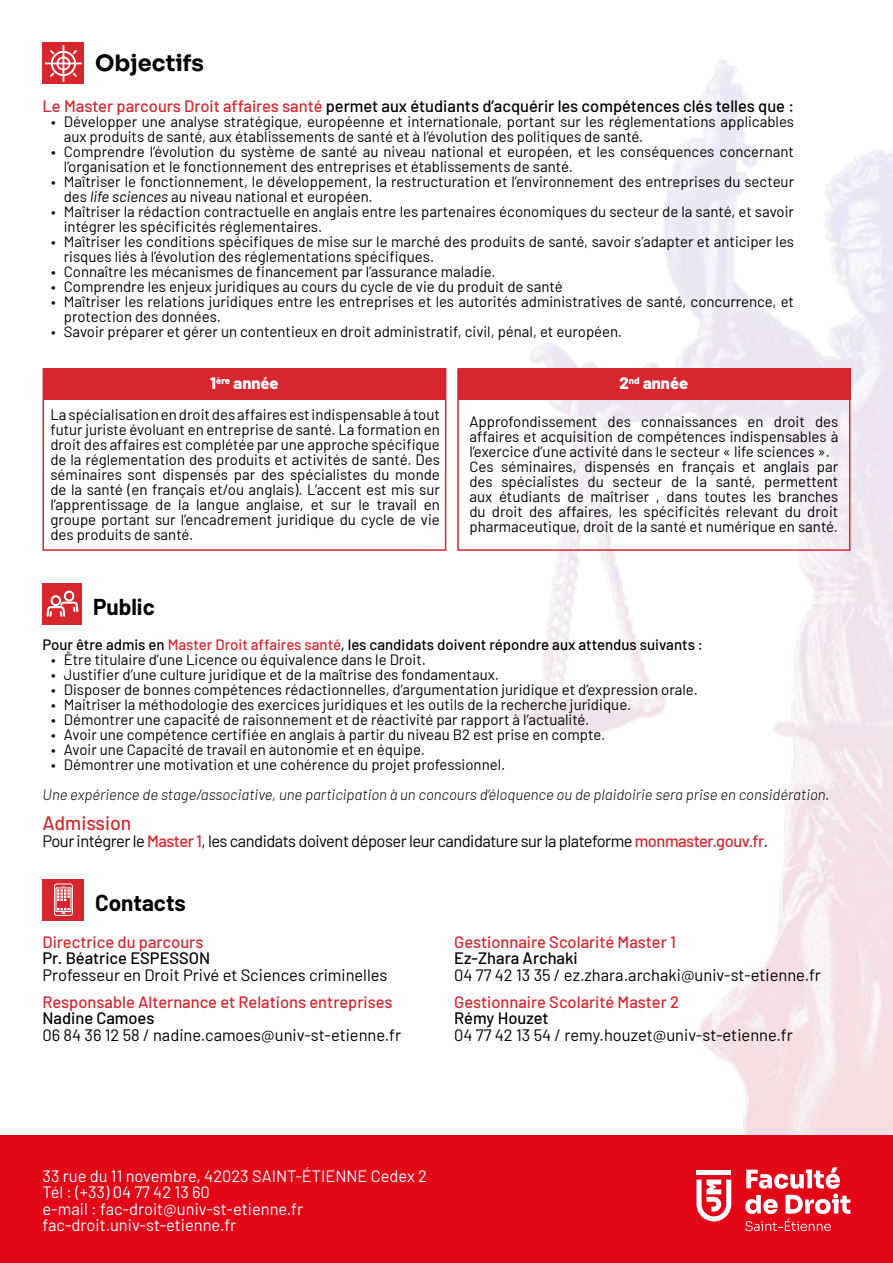
<style>
.page{position:relative;width:893px;height:1263px;background:#fff}
.page>*{position:absolute;margin:0;border:0;box-sizing:border-box;transform-origin:0 0}
.t1{font:700 22.5px "Barlow";color:#000}
.t2{font:22.5px "Sora";color:#000}
.t3{font:500 19.5px "Barlow";color:#d8262e}
.t4{font:16.5px "Barlow";color:#000}
.t5{font:500 16.5px "Barlow";color:#000}
.t6{font:16.5px/16.5px "Barlow";color:#fff}
.t7{font:500 16.5px "Barlow";color:#d8262e}
.t8{font:16.5px "Barlow";letter-spacing:-.03em;color:#000}
.t9{font:800 16.5px "Barlow";color:#fff}
.t10{font:15px/15px "Barlow";color:#000}
.t11{font:italic 300 15px "Barlow";color:#000}
.t12{font:500 15px "Barlow";color:#000}
.s1{color:#d8262e}
.s2{font-style:italic}
.s3{font-weight:500;color:#d8262e}
</style>
<div class="page">
<img style="left:509px;top:60px;width:384px;height:1075px">
<div style="left:0;top:1135px;width:893px;height:128px;background:#e30617"></div>
<svg style="left:745px;top:1167px;width:105px;height:64px"></svg>
<hr style="left:696px;top:1170px;width:35px;height:4px;background:#fff">
<svg style="left:696px;top:1179px;width:35px;height:42px"></svg>
<div style="left:43px;top:43px;width:41px;height:41px;background:#d8262e"></div>
<svg style="left:45px;top:45px;width:37px;height:37px"></svg>
<div style="left:42px;top:368px;width:404px;height:183px;border:2px solid #d8262e"></div>
<div style="left:44px;top:368px;width:402px;height:32px;background:#d8262e"></div>
<div style="left:457px;top:368px;width:393px;height:183px;border:2px solid #d8262e"></div>
<div style="left:458px;top:368px;width:392px;height:32px;background:#d8262e"></div>
<div style="left:43px;top:583px;width:39px;height:42px;background:#d8262e"></div>
<svg style="left:47px;top:591px;width:31px;height:26px"></svg>
<div style="left:43px;top:879px;width:41px;height:42px;background:#d8262e"></div>
<div style="left:54px;top:884px;width:19px;height:31px;border:1px solid #fff;border-radius:2px"></div>
<svg style="left:54px;top:886px;width:19px;height:30px"></svg>
<h1 class="t2" style="left:95px;top:45px;width:111px">Objectifs</h1>
<p class="t5" style="left:43px;top:94px;width:753px"><span class="s1">Le Master parcours Droit affaires santé</span> permet aux étudiants d’acquérir les compétences clés telles que :</p>
<p class="t10" style="left:64px;top:112px;width:732px;text-indent:-13px">• Développer une analyse stratégique, européenne et internationale, portant sur les réglementations applicables aux produits de santé, aux établissements de santé et à l’évolution des politiques de santé.</p>
<p class="t10" style="left:64px;top:142px;width:732px;text-indent:-13px">• Comprendre l’évolution du système de santé au niveau national et européen, et les conséquences concernant l’organisation et le fonctionnement des entreprises et établissements de santé.</p>
<p class="t10" style="left:64px;top:172px;width:732px;text-indent:-13px">• Maîtriser le fonctionnement, le développement, la restructuration et l’environnement des entreprises du secteur des <span class="s2">life sciences</span> au niveau national et européen.</p>
<p class="t10" style="left:64px;top:202px;width:732px;text-indent:-13px">• Maîtriser la rédaction contractuelle en anglais entre les partenaires économiques du secteur de la santé, et savoir intégrer les spécificités réglementaires.</p>
<p class="t10" style="left:64px;top:232px;width:732px;text-indent:-13px">• Maîtriser les conditions spécifiques de mise sur le marché des produits de santé, savoir s’adapter et anticiper les risques liés à l’évolution des réglementations spécifiques.</p>
<p class="t10" style="left:51px;top:262px;width:446px">• Connaître les mécanismes de financement par l’assurance maladie.</p>
<p class="t10" style="left:51px;top:277px;width:513px">• Comprendre les enjeux juridiques au cours du cycle de vie du produit de santé</p>
<p class="t10" style="left:64px;top:292px;width:732px;text-indent:-13px">• Maîtriser les relations juridiques entre les entreprises et les autorités administratives de santé, concurrence, et protection des données.</p>
<p class="t10" style="left:51px;top:322px;width:573px">• Savoir préparer et gérer un contentieux en droit administratif, civil, pénal, et européen.</p>
<p class="t9" style="left:210px;top:371px;width:70px">1<sup>ère</sup> année</p>
<p class="t9" style="left:620px;top:371px;width:70px">2<sup>nd</sup> année</p>
<p class="t10" style="left:469px;top:413px;width:370px">Approfondissement des connaissances en droit des affaires et acquisition de compétences indispensables à l’exercice d’une activité dans le secteur « life sciences ».<br>Ces séminaires, dispensés en français et anglais par des spécialistes du secteur de la santé, permettent aux étudiants de maîtriser , dans toutes les branches du droit des affaires, les spécificités relevant du droit pharmaceutique, droit de la santé et numérique en santé.</p>
<p class="t10" style="left:50px;top:406px;width:391px;text-align:justify">La spécialisation en droit des affaires est indispensable à tout futur juriste évoluant en entreprise de santé. La formation en droit des affaires est complétée par une approche spécifique de la réglementation des produits et activités de santé. Des séminaires sont dispensés par des spécialistes du monde de la santé (en français et/ou anglais). L’accent est mis sur l’apprentissage de la langue anglaise, et sur le travail en groupe portant sur l’encadrement juridique du cycle de vie des produits de santé.</p>
<h1 class="t1" style="left:93px;top:590px;width:63px">Public</h1>
<p class="t12" style="left:43px;top:634px;width:662px">Pour être admis en <span class="s1">Master Droit affaires santé</span>, les candidats doivent répondre aux attendus suivants :</p>
<p class="t10" style="left:51px;top:651px;width:376px">• Être titulaire d’une Licence ou équivalence dans le Droit.</p>
<p class="t10" style="left:51px;top:666px;width:450px">• Justifier d’une culture juridique et de la maîtrise des fondamentaux.</p>
<p class="t10" style="left:51px;top:681px;width:648px">• Disposer de bonnes compétences rédactionnelles, d’argumentation juridique et d’expression orale.</p>
<p class="t10" style="left:51px;top:696px;width:582px">• Maitriser la méthodologie des exercices juridiques et les outils de la recherche juridique.</p>
<p class="t10" style="left:51px;top:711px;width:540px">• Démontrer une capacité de raisonnement et de réactivité par rapport à l’actualité.</p>
<p class="t10" style="left:51px;top:726px;width:556px">• Avoir une compétence certifiée en anglais à partir du niveau B2 est prise en compte.</p>
<p class="t10" style="left:51px;top:741px;width:375px">• Avoir une Capacité de travail en autonomie et en équipe.</p>
<p class="t10" style="left:51px;top:756px;width:456px">• Démontrer une motivation et une cohérence du projet professionnel.</p>
<p class="t11" style="left:43px;top:784px;width:788px">Une expérience de stage/associative, une participation à un concours d’éloquence ou de plaidoirie sera prise en considération.</p>
<p class="t8" style="left:43px;top:829px;width:727px">Pour intégrer le <span class="s3">Master 1</span>, les candidats doivent déposer leur candidature sur la plateforme <span class="s3">monmaster.gouv.fr</span>.</p>
<h2 class="t3" style="left:43px;top:809px;width:90px">Admission</h2>
<h1 class="t1" style="left:95px;top:886px;width:92px">Contacts</h1>
<p class="t7" style="left:43px;top:930px;width:162px">Directrice du parcours</p>
<p class="t5" style="left:43px;top:946px;width:169px">Pr. Béatrice ESPESSON</p>
<p class="t4" style="left:43px;top:963px;width:346px">Professeur en Droit Privé et Sciences criminelles</p>
<p class="t7" style="left:43px;top:990px;width:351px">Responsable Alternance et Relations entreprises</p>
<p class="t5" style="left:43px;top:1006px;width:113px">Nadine Camoes</p>
<p class="t4" style="left:43px;top:1023px;width:360px">06 84 36 12 58 / nadine.camoes@univ-st-etienne.fr</p>
<p class="t7" style="left:454px;top:930px;width:223px">Gestionnaire Scolarité Master 1</p>
<p class="t5" style="left:454px;top:946px;width:125px">Ez-Zhara Archaki</p>
<p class="t4" style="left:454px;top:963px;width:368px">04 77 42 13 35 / ez.zhara.archaki@univ-st-etienne.fr</p>
<p class="t7" style="left:454px;top:990px;width:226px">Gestionnaire Scolarité Master 2</p>
<p class="t5" style="left:454px;top:1006px;width:96px">Rémy Houzet</p>
<p class="t4" style="left:454px;top:1023px;width:340px">04 77 42 13 54 / remy.houzet@univ-st-etienne.fr</p>
<p class="t6" style="left:43px;top:1166px;width:386px">33 rue du 11 novembre, 42023 SAINT-ÉTIENNE Cedex 2<br>Tél : (+33) 04 77 42 13 60<br>e-mail : fac-droit@univ-st-etienne.fr fac-droit.univ-st-etienne.fr</p>
</div>
